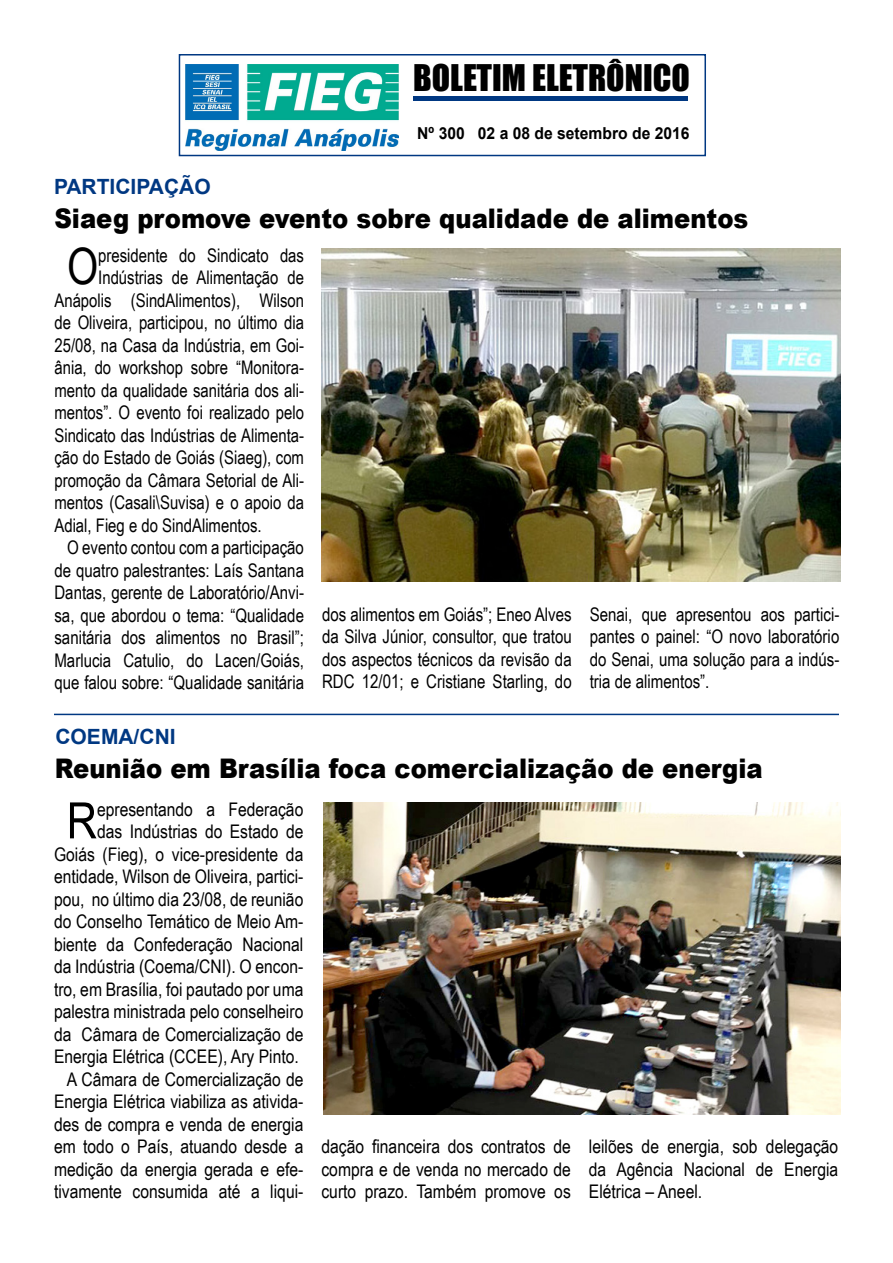
<style>
.page{position:relative;width:893px;height:1263px;background:#fff}
.page>*{position:absolute;margin:0;border:0;box-sizing:border-box;transform-origin:0 0}
.t1{font:50.25px "Arial Narrow";color:#000}
.t2{font:33.75px "Impact";color:#000}
.t3{font:27px "Arial MT Black";color:#000;scale:.9 1}
.t4{font:700 21px "Arial";color:#003882}
.t5{font:18.75px/22.5px "Arial Narrow";color:#000;text-align:justify}
.t6{font:700 16.5px "Arial";color:#000;scale:.95 1}
</style>
<div class="page">
<img style="left:322px;top:248px;width:518px;height:333px">
<img style="left:323px;top:802px;width:517px;height:312px">
<hr style="left:54px;top:714px;width:785px;height:1px;background:#003882">
<img style="left:186px;top:64px;width:212px;height:86px">
<hr style="left:413px;top:97px;width:275px;height:4px;background:#003882">
<div style="left:179px;top:54px;width:527px;height:102px;border:2px solid #003882"></div>
<p class="t4" style="left:54px;top:171px;width:158px">PARTICIPAÇÃO</p>
<h2 class="t2" style="left:413px;top:51px;width:278px">BOLETIM ELETRÔNICO</h2>
<p class="t6" style="left:417px;top:121px;width:288px">Nº 300 02 a 08 de setembro de 2016</p>
<h3 class="t3" style="left:54px;top:202px;width:773px">Siaeg promove evento sobre qualidade de alimentos</h3>
<h1 class="t1" style="left:67px;top:230px;width:33px">O</h1>
<p class="t5" style="left:98px;top:243px;width:207px">presidente do Sindicato das</p>
<p class="t5" style="left:98px;top:266px;width:207px">Indústrias de Alimentação de</p>
<p class="t5" style="left:54px;top:288px;width:251px">Anápolis (SindAlimentos), Wilson</p>
<p class="t5" style="left:54px;top:311px;width:251px">de Oliveira, participou, no último dia</p>
<p class="t5" style="left:54px;top:333px;width:251px">25/08, na Casa da Indústria, em Goi-</p>
<p class="t5" style="left:54px;top:356px;width:251px">ânia, do workshop sobre “Monitora-</p>
<p class="t5" style="left:54px;top:378px;width:251px">mento da qualidade sanitária dos ali-</p>
<p class="t5" style="left:54px;top:401px;width:251px">mentos”. O evento foi realizado pelo</p>
<p class="t5" style="left:54px;top:423px;width:251px">Sindicato das Indústrias de Alimenta-</p>
<p class="t5" style="left:54px;top:446px;width:251px">ção do Estado de Goiás (Siaeg), com</p>
<p class="t5" style="left:54px;top:468px;width:251px">promoção da Câmara Setorial de Ali-</p>
<p class="t5" style="left:54px;top:491px;width:251px">mentos (Casali\Suvisa) e o apoio da</p>
<p class="t5" style="left:54px;top:513px;width:209px">Adial, Fieg e do SindAlimentos.</p>
<p class="t5" style="left:67px;top:536px;width:238px">O evento contou com a participação</p>
<p class="t5" style="left:54px;top:558px;width:251px">de quatro palestrantes: Laís Santana</p>
<p class="t5" style="left:54px;top:581px;width:251px">Dantas, gerente de Laboratório/Anvi-</p>
<p class="t5" style="left:54px;top:603px;width:251px">sa, que abordou o tema: “Qualidade</p>
<p class="t5" style="left:54px;top:626px;width:251px">sanitária dos alimentos no Brasil”;</p>
<p class="t5" style="left:54px;top:648px;width:251px">Marlucia Catulio, do Lacen/Goiás,</p>
<p class="t5" style="left:54px;top:671px;width:251px">que falou sobre: “Qualidade sanitária</p>
<p class="t4" style="left:55px;top:721px;width:122px">COEMA/CNI</p>
<p class="t5" style="left:322px;top:602px;width:251px">dos alimentos em Goiás”; Eneo Alves da Silva Júnior, consultor, que tratou dos aspectos técnicos da revisão da RDC 12/01; e Cristiane Starling, do</p>
<p class="t5" style="left:590px;top:602px;width:251px">Senai, que apresentou aos partici&shy;pantes o painel: “O novo laboratório do Senai, uma solução para a indús&shy;tria de alimentos”.</p>
<h3 class="t3" style="left:55px;top:752px;width:788px">Reunião em Brasília foca comercialização de energia</h3>
<h1 class="t1" style="left:67px;top:784px;width:32px">R</h1>
<p class="t5" style="left:54px;top:797px;width:251px;text-align:right">epresentando a Federação<br>das Indústrias do Estado de Goiás (Fieg), o vice-presidente da entidade, Wilson de Oliveira, partici&shy;pou, no último dia 23/08, de reunião do Conselho Temático de Meio Am&shy;biente da Confederação Nacional da Indústria (Coema/CNI). O encon&shy;tro, em Brasília, foi pautado por uma palestra ministrada pelo conselheiro da Câmara de Comercialização de Energia Elétrica (CCEE), Ary Pinto.<br>A Câmara de Comercialização de Energia Elétrica viabiliza as ativida&shy;des de compra e venda de energia em todo o País, atuando desde a medição da energia gerada e efe&shy;tivamente consumida até a liqui-</p>
<p class="t5" style="left:321px;top:1135px;width:251px">dação financeira dos contratos de compra e de venda no mercado de curto prazo. Também promove os</p>
<p class="t5" style="left:589px;top:1135px;width:251px">leilões de energia, sob delegação da Agência Nacional de Energia Elétrica – Aneel.</p>
</div>
